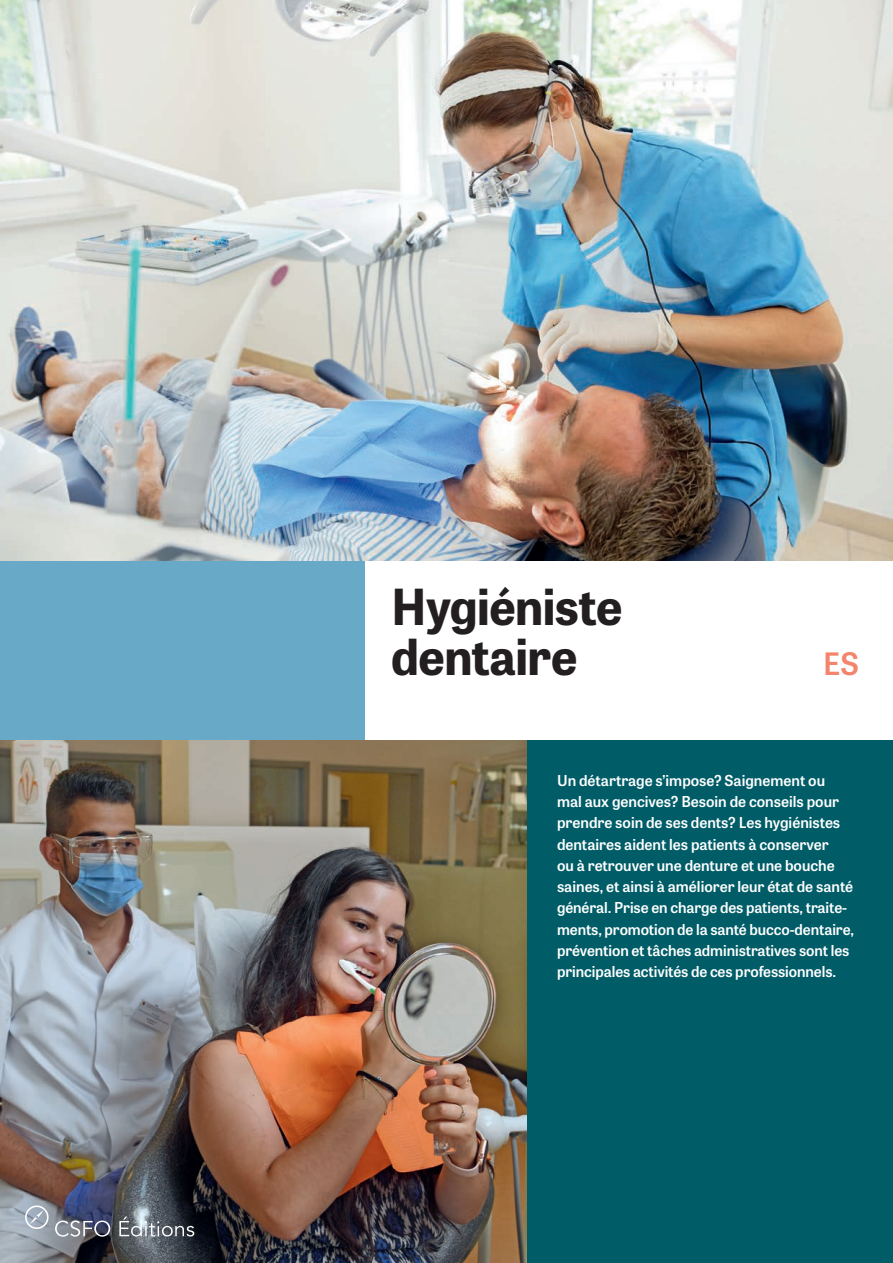
<style>
.page{position:relative;width:893px;height:1263px;background:#fff}
.page>*{position:absolute;margin:0;border:0;box-sizing:border-box;transform-origin:0 0}
.t1{font:700 49.5px/49.5px "Tablet Gothic";letter-spacing:-.01em;color:#231f20}
.t2{font:600 30.75px "Tablet Gothic";color:#f4846c}
.t3{font:600 15px/21.3px "Tablet Gothic";letter-spacing:-.005em;color:#fff}
</style>
<div class="page">
<img style="left:0;top:740px;width:527px;height:523px">
<div style="left:527px;top:740px;width:366px;height:523px;background:#005d68"></div>
<img style="left:0;top:0;width:893px;height:561px">
<div style="left:0;top:561px;width:366px;height:179px;background:#69a9c8"></div>
<svg style="left:55px;top:1220px;width:55px;height:17px"></svg>
<svg style="left:25px;top:1205px;width:24px;height:24px"></svg>
<svg style="left:119px;top:1216px;width:75px;height:20px"></svg>
<h1 class="t1" style="left:391px;top:580px;width:233px">Hygiéniste dentaire</h1>
<h2 class="t2" style="left:823px;top:642px;width:37px">ES</h2>
<p class="t3" style="left:557px;top:769px;width:298px">Un détartrage s’impose? Saignement ou<br>mal aux gencives? Besoin de conseils pour prendre soin de ses dents? Les hygiénistes dentaires aident les patients à conserver<br>ou à retrouver une denture et une bouche saines, et ainsi à améliorer leur état de santé général. Prise en charge des patients, traite&shy;ments, promotion de la santé bucco-dentaire, prévention et tâches administratives sont les principales activités de ces professionnels.</p>
</div>
